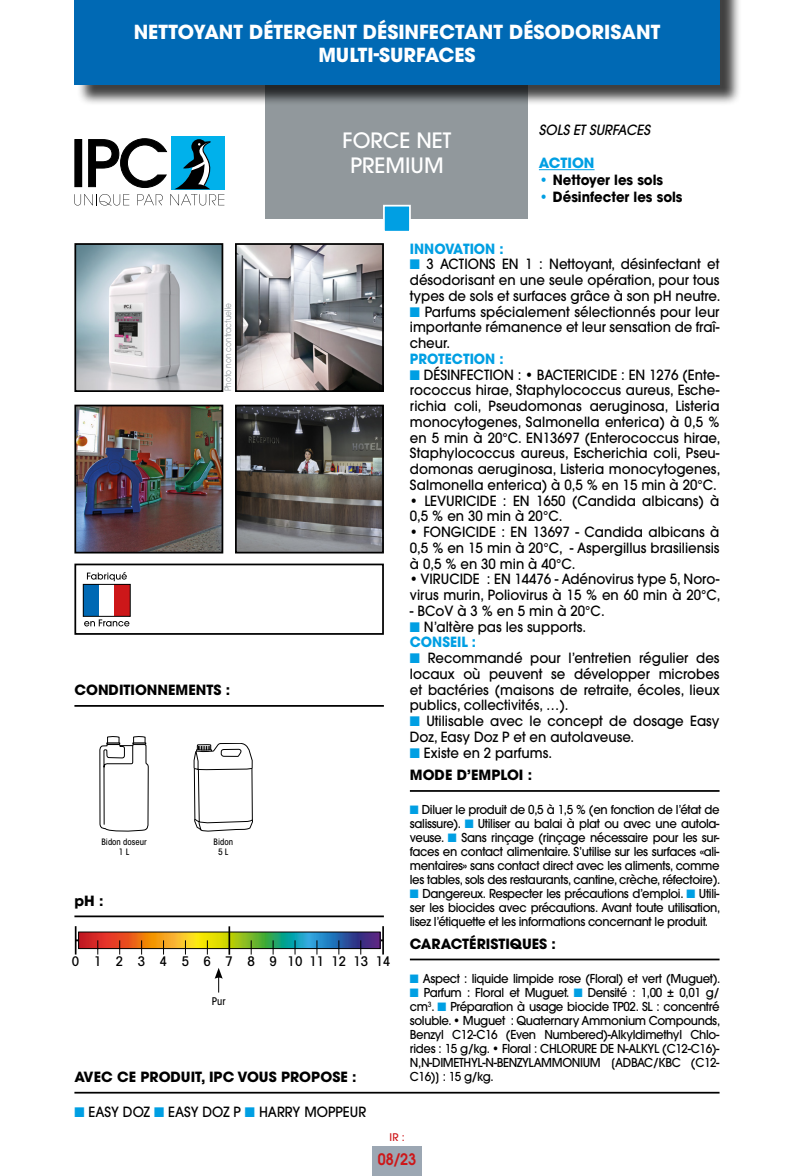
<style>
.page{position:relative;width:794px;height:1176px;background:#fff}
.page>*{position:absolute;margin:0;border:0;box-sizing:border-box;transform-origin:0 0}
.t1{font:500 21px "ITC Avant Garde Std";color:#fff}
.t2{font:700 19.25px "ITC Avant Garde Std";color:#fff}
.t3{font:600 15.75px "ITC Avant Garde Std";color:#cd1719;scale:.9 1}
.t4{font:500 14px/15.8px "ITC Avant Garde Std";color:#000;text-align:justify;scale:.95 1}
.t5{font:700 14px "ITC Avant Garde Std";color:#000}
.t6{font:700 14px "ITC Avant Garde Std";color:#000;scale:.95 1}
.t7{font:700 14px "ITC Avant Garde Std";color:#009fe3;scale:.95 1}
.t8{font:italic 500 14px "ITC Avant Garde Std";color:#000;scale:.95 1}
.t9{font:700 14px "ITC Avant Garde Std";color:#009fe3}
.t10{font:500 condensed 13.3px "Avant Garde";letter-spacing:.265em;color:#000}
.t11{font:500 12.25px/14px "ITC Avant Garde Std";letter-spacing:-.03em;color:#000;text-align:justify;scale:.95 1}
.t12{font:500 condensed 10.5px "ITC Avant Garde Std";color:#000}
.t13{font:500 10.5px "ITC Avant Garde Std";color:#cd1719}
.t14{font:8.75px "ITC Avant Garde Std";color:#91989c;scale:.85 1}
.t15{font:500 condensed 8.75px "ITC Avant Garde Std";color:#000}
.s1{color:#009fe3}
</style>
<div class="page">
<div style="left:74px;top:563px;width:310px;height:72px;border:2px solid #000"></div>
<div style="left:266px;top:79px;width:262px;height:140px;background:#91989c"></div>
<div style="left:77px;top:0;width:664px;height:106px;background:#000;opacity:.75"></div>
<div style="left:74px;top:0;width:645px;height:84px;background:#0069b4"></div>
<div style="left:372px;top:1146px;width:50px;height:30px;background:#9ca7b3"></div>
<div style="left:171px;top:136px;width:53px;height:53px;background:#00b1eb"></div>
<svg style="left:74px;top:138px;width:150px;height:67px"></svg>
<div style="left:383px;top:205px;width:28px;height:28px;background:#009fe3;border:2px solid #fff"></div>
<hr style="left:74px;top:705px;width:310px;height:2px;background:#000">
<hr style="left:410px;top:790px;width:309px;height:2px;background:#000">
<hr style="left:410px;top:958px;width:309px;height:2px;background:#000">
<img style="left:77px;top:246px;width:143px;height:143px">
<div style="left:74px;top:243px;width:149px;height:149px;border:2px solid #000"></div>
<img style="left:77px;top:408px;width:143px;height:142px">
<div style="left:74px;top:405px;width:149px;height:148px;border:2px solid #000"></div>
<img style="left:238px;top:246px;width:143px;height:143px">
<div style="left:235px;top:243px;width:149px;height:149px;border:2px solid #000"></div>
<img style="left:238px;top:408px;width:143px;height:142px">
<div style="left:235px;top:405px;width:149px;height:148px;border:2px solid #000"></div>
<hr style="left:74px;top:1092px;width:645px;height:1px;background:#000">
<hr style="left:74px;top:915px;width:310px;height:2px;background:#000">
<hr style="left:76px;top:939px;width:307px;height:2px;background:#000">
<svg style="left:75px;top:926px;width:306px;height:29px"></svg>
<hr style="left:228px;top:926px;width:2px;height:28px;background:#000">
<hr style="left:382px;top:926px;width:2px;height:28px;background:#000">
<svg style="left:215px;top:968px;width:8px;height:24px"></svg>
<hr style="left:539px;top:169px;width:55px;height:1px;background:#009fe3">
<svg style="left:194px;top:743px;width:59px;height:88px"></svg>
<div style="left:83px;top:584px;width:16px;height:32px;background:#0069b4"></div>
<div style="left:115px;top:584px;width:15px;height:32px;background:#cd1719"></div>
<div style="left:83px;top:584px;width:48px;height:33px;border:1px solid #000"></div>
<svg style="left:87px;top:572px;width:40px;height:9px"></svg>
<svg style="left:84px;top:619px;width:45px;height:7px"></svg>
<svg style="left:100px;top:736px;width:48px;height:95px"></svg>
<p class="t2" style="left:134px;top:19px;width:528px">NETTOYANT DÉTERGENT DÉSINFECTANT DÉSODORISANT</p>
<p class="t2" style="left:318px;top:42px;width:159px">MULTI-SURFACES</p>
<p class="t14" style="left:223px;top:391px;width:105px;rotate:-90deg">Photo non contractuelle</p>
<p class="t5" style="left:74px;top:681px;width:157px">CONDITIONNEMENTS :</p>
<p class="t15" style="left:101px;top:836px;width:47px">Bidon doseur</p>
<p class="t15" style="left:119px;top:847px;width:12px">1 L</p>
<p class="t5" style="left:74px;top:891px;width:31px">pH :</p>
<p class="t15" style="left:213px;top:836px;width:21px">Bidon</p>
<p class="t15" style="left:218px;top:847px;width:12px">5 L</p>
<p class="t1" style="left:342px;top:127px;width:110px">FORCE NET</p>
<p class="t1" style="left:350px;top:152px;width:95px">PREMIUM</p>
<p class="t8" style="left:539px;top:121px;width:118px">SOLS ET SURFACES</p>
<p class="t9" style="left:539px;top:154px;width:57px">ACTION</p>
<p class="t6" style="left:539px;top:171px;width:132px"><span class="s1">•</span> Nettoyer les sols</p>
<p class="t6" style="left:539px;top:187px;width:153px"><span class="s1">•</span> Désinfecter les sols</p>
<p class="t7" style="left:410px;top:239px;width:100px">INNOVATION :</p>
<p class="t4" style="left:410px;top:256px;width:328px"><span class="s1">■</span> 3 ACTIONS EN 1 : Nettoyant, désinfectant et désodorisant en une seule opération, pour tous types de sols et surfaces grâce à son pH neutre.</p>
<p class="t4" style="left:410px;top:303px;width:327px"><span class="s1">■</span> Parfums spécialement sélectionnés pour leur importante rémanence et leur sensation de fraî&shy;cheur.</p>
<p class="t7" style="left:410px;top:349px;width:100px">PROTECTION :</p>
<p class="t4" style="left:410px;top:366px;width:328px"><span class="s1">■</span> DÉSINFECTION : • BACTERICIDE : EN 1276 (Ente&shy;rococcus hirae, Staphylococcus aureus, Esche&shy;richia coli, Pseudomonas aeruginosa, Listeria monocytogenes, Salmonella enterica) à 0,5 % en 5 min à 20°C. EN13697 (Enterococcus hirae, Staphylococcus aureus, Escherichia coli, Pseu&shy;domonas aeruginosa, Listeria monocytogenes, Salmonella enterica) à 0,5 % en 15 min à 20°C.</p>
<p class="t4" style="left:410px;top:492px;width:327px">• LEVURICIDE : EN 1650 (Candida albicans) à<br>0,5 % en 30 min à 20°C.</p>
<p class="t4" style="left:410px;top:524px;width:327px">• FONGICIDE : EN 13697 - Candida albicans à 0,5 % en 15 min à 20°C, - Aspergillus brasiliensis à 0,5 % en 30 min à 40°C.</p>
<p class="t4" style="left:410px;top:571px;width:328px">• VIRUCIDE : EN 14476 - Adénovirus type 5, Noro&shy;virus murin, Poliovirus à 15 % en 60 min à 20°C,</p>
<p class="t4" style="left:410px;top:603px;width:206px">- BCoV à 3 % en 5 min à 20°C.</p>
<p class="t4" style="left:410px;top:618px;width:187px"><span class="s1">■</span> N’altère pas les supports.</p>
<p class="t7" style="left:410px;top:633px;width:71px">CONSEIL :</p>
<p class="t4" style="left:410px;top:650px;width:327px"><span class="s1">■</span> Recommandé pour l’entretien régulier des locaux où peuvent se développer microbes et bactéries (maisons de retraite, écoles, lieux publics, collectivités, …).</p>
<p class="t4" style="left:410px;top:713px;width:327px"><span class="s1">■</span> Utilisable avec le concept de dosage Easy<br>Doz, Easy Doz P et en autolaveuse.</p>
<p class="t4" style="left:410px;top:744px;width:151px"><span class="s1">■</span> Existe en 2 parfums.</p>
<p class="t5" style="left:410px;top:766px;width:124px">MODE D’EMPLOI :</p>
<p class="t11" style="left:410px;top:802px;width:328px"><span class="s1">■</span> Diluer le produit de 0,5 à 1,5 % (en fonction de l’état de salissure). <span class="s1">■</span> Utiliser au balai à plat ou avec une autola&shy;veuse. <span class="s1">■</span> Sans rinçage (rinçage nécessaire pour les sur&shy;faces en contact alimentaire. S’utilise sur les surfaces «ali&shy;mentaires» sans contact direct avec les aliments, comme les tables, sols des restaurants, cantine, crèche, réfectoire).</p>
<p class="t11" style="left:410px;top:886px;width:328px"><span class="s1">■</span> Dangereux. Respecter les précautions d’emploi. <span class="s1">■</span> Utili&shy;ser les biocides avec précautions. Avant toute utilisation, lisez l’étiquette et les informations concernant le produit.</p>
<p class="t5" style="left:410px;top:934px;width:148px">CARACTÉRISTIQUES :</p>
<p class="t10" style="left:72px;top:953px;width:320px">0 1 2 3 4 5 6 7 8 91011121314</p>
<p class="t12" style="left:212px;top:995px;width:15px">Pur</p>
<p class="t5" style="left:74px;top:1067px;width:283px">AVEC CE PRODUIT, IPC VOUS PROPOSE :</p>
<p class="t4" style="left:74px;top:1104px;width:309px"><span class="s1">■</span> EASY DOZ <span class="s1">■</span> EASY DOZ P <span class="s1">■</span> HARRY MOPPEUR</p>
<p class="t11" style="left:410px;top:971px;width:328px"><span class="s1">■</span> Aspect : liquide limpide rose (Floral) et vert (Muguet).</p>
<p class="t11" style="left:410px;top:985px;width:328px"><span class="s1">■</span> Parfum : Floral et Muguet. <span class="s1">■</span> Densité : 1,00 ± 0,01 g/ cm<sup>3</sup>. <span class="s1">■</span> Préparation à usage biocide TP02. SL : concentré soluble. • Muguet : Quaternary Ammonium Compounds, Benzyl C12-C16 (Even Numbered)-Alkyldimethyl Chlo&shy;rides : 15 g/kg. • Floral : CHLORURE DE N-ALKYL (C12-C16)- N,N-DIMETHYL-N-BENZYLAMMONIUM [ADBAC/KBC (C12- C16)] : 15 g/kg.</p>
<p class="t13" style="left:390px;top:1130px;width:16px">IR :</p>
<p class="t3" style="left:378px;top:1149px;width:44px">08/23</p>
</div>
